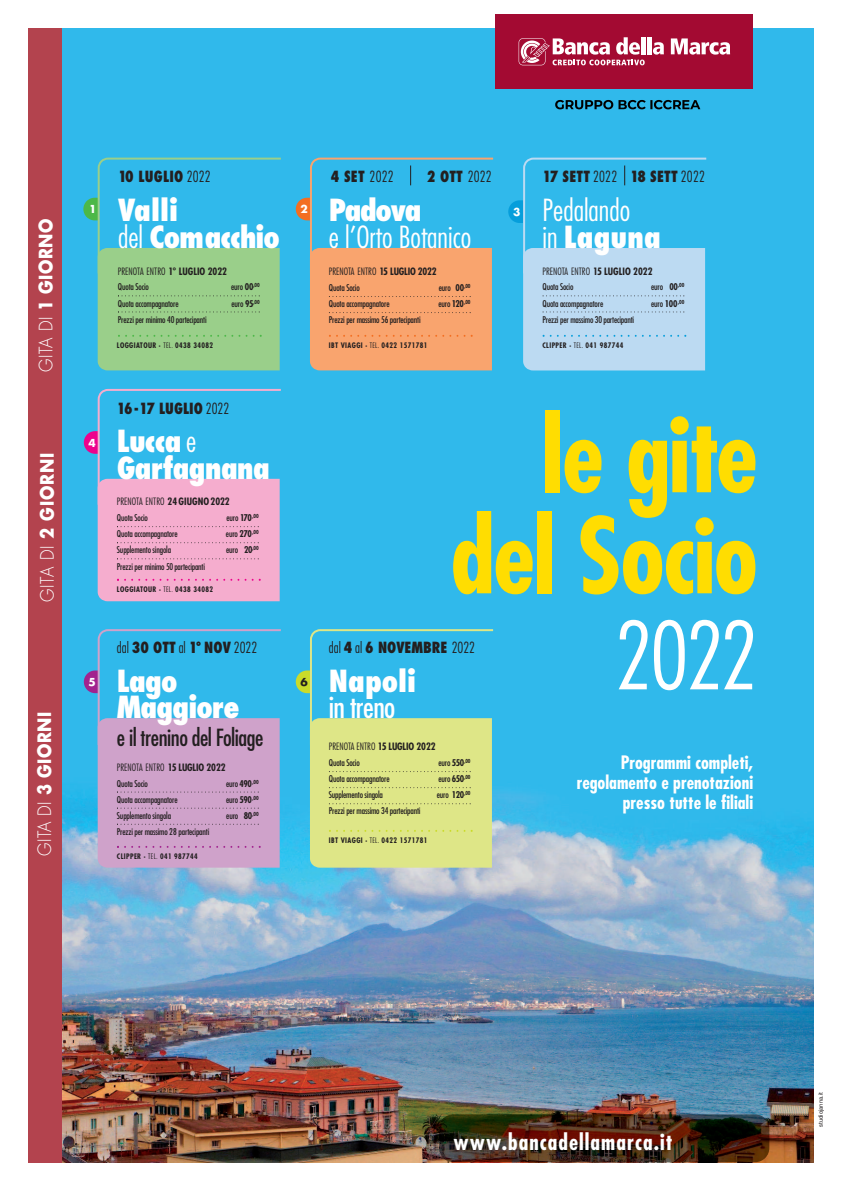
<style>
.page{position:relative;width:842px;height:1191px;background:#fff}
.page>*{position:absolute;margin:0;border:0;box-sizing:border-box;transform-origin:0 0}
.t1{font:700 condensed 102px/101px "Futura";letter-spacing:-.015em;color:#ffdd01;text-align:right}
.t2{font:300 condensed 91px "Futura";color:#fff}
.t3{font:800 condensed 29.7px/26.4px "Futura";letter-spacing:-.03em;color:#fff}
.t4{font:300 condensed 29.7px/26.4px "Futura";color:#fff}
.t5{font:condensed 29.7px "Futura";letter-spacing:-.02em;color:#fff}
.t6{font:condensed 23px "Futura";letter-spacing:-.02em;color:#231f20}
.t7{font:700 condensed 22px "Futura";letter-spacing:.05em;color:#fff}
.t8{font:700 condensed 18px/20px "Futura";color:#fff;text-align:right}
.t9{font:700 18px "Futura";letter-spacing:.025em;color:#fff;scale:.9 1}
.t10{font:800 condensed 15px "Futura";color:#231f20;scale:.94 1}
.t11{font:700 10.7px "Futura";color:#fff}
.t12{font:700 10.7px "Futura";color:#231f20}
.t13{font:300 condensed 9.9px "Futura";color:#231f20}
.t14{font:condensed 9.1px "Futura";letter-spacing:-.02em;color:#231f20}
.t15{font:700 condensed 7.4px "Futura";letter-spacing:.05em;color:#231f20}
.t16{font:6px "Helvetica Neue";color:#231f20;scale:.96 1}
.s1{font-weight:300}
.s2{font-weight:700}
.s3{font-weight:800}
</style>
<div class="page">
<div style="left:28px;top:28px;width:80px;height:1134px;background:#b3434e"></div>
<img style="left:62px;top:28px;width:752px;height:1134px">
<img style="left:439px;top:1114px;width:330px;height:48px">
<div style="left:496px;top:14px;width:257px;height:74px;background:#a30a32"></div>
<div style="left:647px;top:37px;width:5px;height:17px;background:#fff"></div>
<svg style="left:653px;top:42px;width:11px;height:13px"></svg>
<svg style="left:671px;top:38px;width:59px;height:17px"></svg>
<svg style="left:519px;top:37px;width:126px;height:28px"></svg>
<svg style="left:555px;top:100px;width:145px;height:9px"></svg>
<svg style="left:83px;top:157px;width:200px;height:213px;background:#67c4b6"></svg>
<svg style="left:296px;top:157px;width:199px;height:213px;background:#9caca6"></svg>
<svg style="left:508px;top:157px;width:200px;height:213px;background:#78c9ee"></svg>
<svg style="left:84px;top:388px;width:199px;height:213px;background:#9ab1da"></svg>
<svg style="left:84px;top:628px;width:199px;height:239px;background:#8daad6"></svg>
<svg style="left:296px;top:628px;width:199px;height:239px;background:#96d3af"></svg>
<h3 class="t9" style="left:38px;top:371px;width:171px;rotate:-90deg"><span class="s1">GITA DI</span> 1 GIORNO</h3>
<h3 class="t9" style="left:39px;top:602px;width:168px;rotate:-90deg"><span class="s1">GITA DI</span> 2 GIORNI</h3>
<h3 class="t9" style="left:36px;top:855px;width:161px;rotate:-90deg"><span class="s1">GITA DI</span> 3 GIORNI</h3>
<p class="t11" style="left:89px;top:204px;width:9px">1</p>
<h3 class="t10" style="left:118px;top:170px;width:100px">10 LUGLIO <span class="s1">2022</span></h3>
<h3 class="t10" style="left:331px;top:170px;width:68px">4 SET <span class="s1">2022</span></h3>
<h3 class="t10" style="left:427px;top:170px;width:71px">2 OTT <span class="s1">2022</span></h3>
<h3 class="t10" style="left:630px;top:170px;width:81px">18 SETT <span class="s1">2022</span></h3>
<h3 class="t10" style="left:543px;top:170px;width:81px">17 SETT <span class="s1">2022</span></h3>
<h3 class="t3" style="left:118px;top:200px;width:163px">Valli<br><span class="s1">del</span> Comacchio</h3>
<p class="t13" style="left:118px;top:267px;width:111px">PRENOTA ENTRO <span class="s2">1° LUGLIO 2022</span></p>
<p class="t14" style="left:118px;top:283px;width:32px">Quota Socio</p>
<p class="t14" style="left:231px;top:283px;width:30px">euro <span class="s2">00</span><sup>,00</sup></p>
<p class="t14" style="left:118px;top:299px;width:62px">Quota accompagnatore</p>
<p class="t14" style="left:231px;top:299px;width:30px">euro <span class="s2">95</span><sup>,00</sup></p>
<p class="t14" style="left:118px;top:315px;width:90px">Prezzi per minimo 40 partecipanti</p>
<p class="t11" style="left:300px;top:204px;width:9px">2</p>
<h3 class="t3" style="left:329px;top:200px;width:94px">Padova</h3>
<h3 class="t4" style="left:329px;top:226px;width:144px">e l’Orto Botanico</h3>
<p class="t14" style="left:329px;top:283px;width:32px">Quota Socio</p>
<p class="t14" style="left:439px;top:283px;width:33px">euro <span class="s2">00</span><sup>,00</sup></p>
<p class="t14" style="left:329px;top:300px;width:62px">Quota accompagnatore</p>
<p class="t14" style="left:438px;top:300px;width:34px">euro <span class="s2">120</span><sup>,00</sup></p>
<p class="t14" style="left:329px;top:316px;width:93px">Prezzi per massimo 56 partecipanti</p>
<p class="t13" style="left:329px;top:267px;width:109px">PRENOTA ENTRO <span class="s2">15 LUGLIO 2022</span></p>
<p class="t11" style="left:513px;top:207px;width:9px">3</p>
<h3 class="t4" style="left:543px;top:199px;width:120px">Pedalando<br>in <span class="s3">Laguna</span></h3>
<p class="t13" style="left:543px;top:267px;width:112px">PRENOTA ENTRO <span class="s2">15 LUGLIO 2022</span></p>
<p class="t14" style="left:543px;top:283px;width:32px">Quota Socio</p>
<p class="t14" style="left:651px;top:283px;width:35px">euro <span class="s2">00</span><sup>,00</sup></p>
<p class="t14" style="left:543px;top:299px;width:62px">Quota accompagnatore</p>
<p class="t14" style="left:651px;top:299px;width:35px">euro <span class="s2">100</span><sup>,00</sup></p>
<p class="t14" style="left:543px;top:315px;width:93px">Prezzi per massimo 30 partecipanti</p>
<p class="t15" style="left:117px;top:342px;width:98px">LOGGIATOUR · <span class="s1">TEL.</span> 0438 34082</p>
<p class="t15" style="left:329px;top:342px;width:100px">IBT VIAGGI · <span class="s1">TEL.</span> 0422 1571781</p>
<p class="t15" style="left:542px;top:342px;width:82px">CLIPPER · <span class="s1">TEL.</span> 041 987744</p>
<p class="t11" style="left:88px;top:438px;width:9px">4</p>
<p class="t11" style="left:88px;top:677px;width:9px">5</p>
<h3 class="t10" style="left:117px;top:402px;width:121px">16-17 LUGLIO <span class="s1">2022</span></h3>
<h3 class="t3" style="left:117px;top:431px;width:155px">Lucca <span class="s1">e<br></span>Garfagnana</h3>
<p class="t13" style="left:117px;top:497px;width:114px">PRENOTA ENTRO <span class="s2">24 GIUGNO2022</span></p>
<p class="t14" style="left:117px;top:514px;width:32px">Quota Socio</p>
<p class="t14" style="left:226px;top:514px;width:34px">euro <span class="s2">170</span><sup>,00</sup></p>
<p class="t14" style="left:117px;top:530px;width:62px">Quota accompagnatore</p>
<p class="t14" style="left:226px;top:530px;width:34px">euro <span class="s2">270</span><sup>,00</sup></p>
<p class="t14" style="left:117px;top:546px;width:56px">Supplemento singola</p>
<p class="t14" style="left:226px;top:546px;width:34px">euro <span class="s2">20</span><sup>,00</sup></p>
<p class="t14" style="left:117px;top:562px;width:90px">Prezzi per minimo 50 partecipanti</p>
<p class="t15" style="left:117px;top:586px;width:98px">LOGGIATOUR · <span class="s1">TEL.</span> 0438 34082</p>
<h3 class="t10" style="left:117px;top:641px;width:151px"><span class="s1">dal</span> 30 OTT <span class="s1">al</span> 1° NOV <span class="s1">2022</span></h3>
<h3 class="t3" style="left:117px;top:670px;width:124px">Lago<br>Maggiore</h3>
<h3 class="t6" style="left:117px;top:727px;width:148px">e il trenino del Foliage</h3>
<p class="t13" style="left:117px;top:762px;width:110px">PRENOTA ENTRO <span class="s2">15 LUGLIO 2022</span></p>
<p class="t14" style="left:117px;top:779px;width:32px">Quota Socio</p>
<p class="t14" style="left:226px;top:779px;width:34px">euro <span class="s2">490</span><sup>,00</sup></p>
<p class="t14" style="left:117px;top:795px;width:62px">Quota accompagnatore</p>
<p class="t14" style="left:226px;top:795px;width:34px">euro <span class="s2">590</span><sup>,00</sup></p>
<p class="t14" style="left:117px;top:811px;width:56px">Supplemento singola</p>
<p class="t14" style="left:226px;top:811px;width:34px">euro <span class="s2">80</span><sup>,00</sup></p>
<p class="t14" style="left:117px;top:827px;width:94px">Prezzi per massimo 28 partecipanti</p>
<p class="t15" style="left:117px;top:853px;width:82px">CLIPPER · <span class="s1">TEL.</span> 041 987744</p>
<p class="t12" style="left:300px;top:677px;width:9px">6</p>
<h1 class="t1" style="left:450px;top:413px;width:309px">le gite del Socio</h1>
<h2 class="t2" style="left:615px;top:616px;width:145px">2022</h2>
<h3 class="t10" style="left:329px;top:641px;width:157px"><span class="s1">dal</span> 4 <span class="s1">al</span> 6 NOVEMBRE <span class="s1">2022</span></h3>
<h3 class="t3" style="left:329px;top:670px;width:89px">Napoli</h3>
<h3 class="t5" style="left:329px;top:693px;width:68px">in treno</h3>
<p class="t13" style="left:329px;top:742px;width:108px">PRENOTA ENTRO <span class="s2">15 LUGLIO 2022</span></p>
<p class="t14" style="left:329px;top:758px;width:32px">Quota Socio</p>
<p class="t14" style="left:438px;top:758px;width:34px">euro <span class="s2">550</span><sup>,00</sup></p>
<p class="t14" style="left:329px;top:774px;width:62px">Quota accompagnatore</p>
<p class="t14" style="left:438px;top:774px;width:34px">euro <span class="s2">650</span><sup>,00</sup></p>
<p class="t14" style="left:329px;top:791px;width:56px">Supplemento singola</p>
<p class="t14" style="left:437px;top:791px;width:35px">euro <span class="s2">120</span><sup>,00</sup></p>
<p class="t14" style="left:329px;top:807px;width:93px">Prezzi per massimo 34 partecipanti</p>
<p class="t15" style="left:329px;top:837px;width:100px">IBT VIAGGI · <span class="s1">TEL.</span> 0422 1571781</p>
<h3 class="t8" style="left:577px;top:753px;width:178px">Programmi completi, regolamento e prenotazioni presso tutte le filiali</h3>
<h3 class="t7" style="left:453px;top:1131px;width:221px">www.bancadellamarca.it</h3>
<p class="t16" style="left:818px;top:1126px;width:37px;rotate:-90deg">studiojanna.it</p>
</div>
